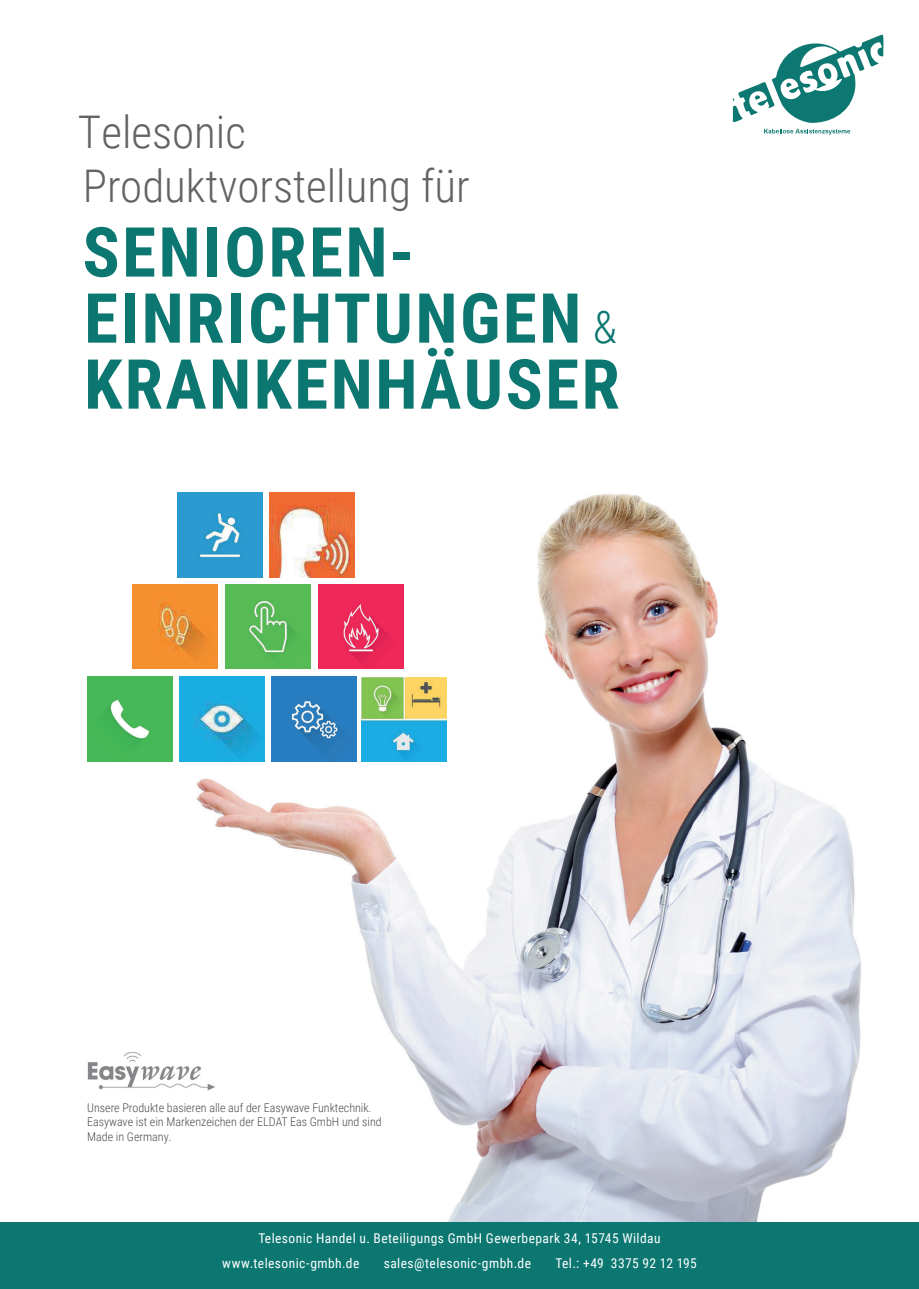
<style>
.page{position:relative;width:919px;height:1289px;background:#fff}
.page>*{position:absolute;margin:0;border:0;box-sizing:border-box;transform-origin:0 0}
.t1{font:700 69px/66px "Roboto Condensed";letter-spacing:.035em;color:#0b7770}
.t2{font:300 45px/54px "Roboto Condensed";color:#636366}
.t3{font:13.5px/25.5px "Roboto Condensed";letter-spacing:.03em;color:#fff}
.t4{font:300 12px/14.4px "Roboto Condensed";color:#4b4c4d}
.s1{font-weight:300;font-size:45px}
</style>
<div class="page">
<img style="left:143px;top:492px;width:718px;height:730px">
<div style="left:0;top:1222px;width:918px;height:66px;background:#0b7770"></div>
<img style="left:177px;top:493px;width:85px;height:84px">
<img style="left:179px;top:677px;width:85px;height:84px">
<img style="left:225px;top:584px;width:85px;height:85px">
<img style="left:132px;top:584px;width:85px;height:84px">
<img style="left:269px;top:493px;width:85px;height:84px">
<img style="left:271px;top:677px;width:85px;height:84px">
<img style="left:87px;top:677px;width:85px;height:84px">
<img style="left:318px;top:584px;width:86px;height:85px">
<img style="left:361px;top:677px;width:85px;height:84px">
<img style="left:87px;top:1034px;width:138px;height:73px">
<svg style="left:732px;top:34px;width:151px;height:101px"></svg>
<h2 class="t2" style="left:78px;top:103px;width:393px">Telesonic<br>Produktvorstellung für</h2>
<h1 class="t1" style="left:82px;top:216px;width:539px">SENIOREN-<br>EINRICHTUNGEN <span class="s1">&amp;<br></span>KRANKENHÄUSER</h1>
<p class="t4" style="left:87px;top:1100px;width:296px">Unsere Produkte basieren alle auf der Easywave Funktechnik.<br>Easywave ist ein Markenzeichen der ELDAT Eas GmbH und sind<br>Made in Germany.</p>
<p class="t3" style="left:222px;top:1224px;width:440px;text-indent:36px">Telesonic Handel u. Beteiligungs GmbH Gewerbepark 34, 15745 Wildau www.telesonic-gmbh.de</p>
<p class="t3" style="left:384px;top:1250px;width:149px">sales@telesonic-gmbh.de</p>
<p class="t3" style="left:555px;top:1250px;width:143px">Tel.: +49 3375 92 12 195</p>
</div>
